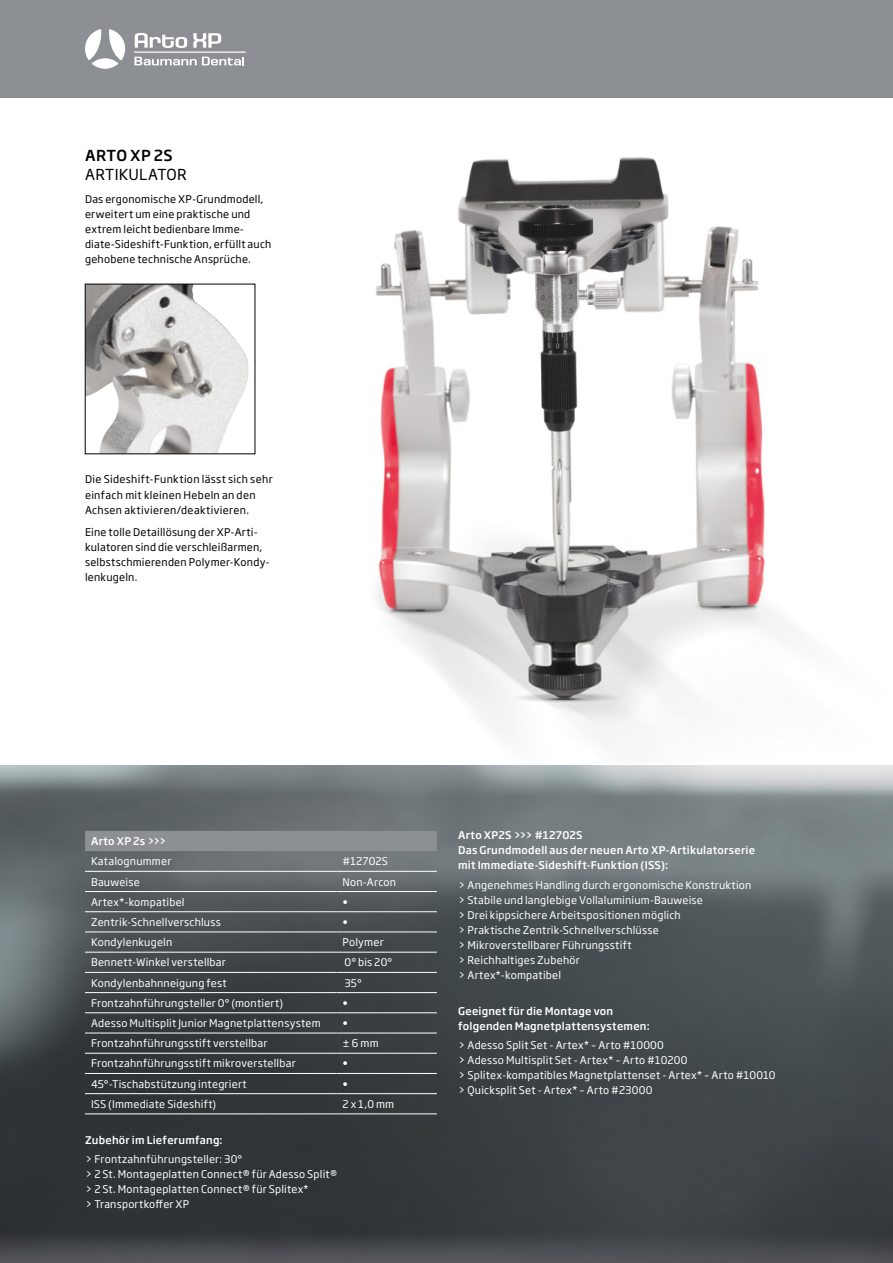
<style>
.page{position:relative;width:893px;height:1263px;background:#fff}
.page>*{position:absolute;margin:0;border:0;box-sizing:border-box;transform-origin:0 0}
.t1{font:15px "Soho Gothic Pro";letter-spacing:.015em;color:#000}
.t2{font:500 15px "Soho Gothic Pro";letter-spacing:.02em;color:#000}
.t3{font:10.5px/15px "Soho Gothic Pro";letter-spacing:.02em;color:#fff}
.t4{font:10.5px/15px "Soho Gothic Pro";letter-spacing:.02em;color:#000}
.t5{font:500 10.5px/15px "Soho Gothic Pro";letter-spacing:.02em;color:#fff}
</style>
<div class="page">
<img style="left:376px;top:157px;width:409px;height:582px">
<img style="left:0;top:765px;width:893px;height:498px">
<div style="left:0;top:0;width:893px;height:98px;background:#8c8f93"></div>
<div style="left:85px;top:831px;width:352px;height:20px;background:#8c8f93"></div>
<hr style="left:85px;top:871px;width:251px;height:1px;background:#fff">
<hr style="left:336px;top:871px;width:101px;height:1px;background:#fff">
<hr style="left:85px;top:891px;width:251px;height:1px;background:#fff">
<hr style="left:336px;top:891px;width:101px;height:1px;background:#fff">
<hr style="left:85px;top:911px;width:251px;height:1px;background:#fff">
<hr style="left:336px;top:911px;width:101px;height:1px;background:#fff">
<hr style="left:85px;top:932px;width:251px;height:1px;background:#fff">
<hr style="left:336px;top:932px;width:101px;height:1px;background:#fff">
<hr style="left:85px;top:952px;width:251px;height:1px;background:#fff">
<hr style="left:336px;top:952px;width:101px;height:1px;background:#fff">
<hr style="left:85px;top:972px;width:251px;height:1px;background:#fff">
<hr style="left:336px;top:972px;width:101px;height:1px;background:#fff">
<hr style="left:85px;top:992px;width:251px;height:1px;background:#fff">
<hr style="left:336px;top:992px;width:101px;height:1px;background:#fff">
<hr style="left:85px;top:1012px;width:251px;height:1px;background:#fff">
<hr style="left:336px;top:1012px;width:101px;height:1px;background:#fff">
<hr style="left:85px;top:1033px;width:251px;height:1px;background:#fff">
<hr style="left:336px;top:1033px;width:101px;height:1px;background:#fff">
<hr style="left:85px;top:1053px;width:251px;height:1px;background:#fff">
<hr style="left:336px;top:1053px;width:101px;height:1px;background:#fff">
<hr style="left:85px;top:1073px;width:251px;height:1px;background:#fff">
<hr style="left:336px;top:1073px;width:101px;height:1px;background:#fff">
<hr style="left:85px;top:1093px;width:251px;height:1px;background:#fff">
<hr style="left:336px;top:1093px;width:101px;height:1px;background:#fff">
<hr style="left:85px;top:1113px;width:251px;height:1px;background:#fff">
<hr style="left:336px;top:1113px;width:101px;height:1px;background:#fff">
<img style="left:87px;top:286px;width:162px;height:166px">
<div style="left:85px;top:284px;width:170px;height:170px;border:1px solid #000"></div>
<svg style="left:109px;top:29px;width:16px;height:32px"></svg>
<svg style="left:92px;top:58px;width:27px;height:11px"></svg>
<svg style="left:85px;top:29px;width:16px;height:31px"></svg>
<svg style="left:135px;top:33px;width:52px;height:15px"></svg>
<svg style="left:193px;top:33px;width:28px;height:15px"></svg>
<hr style="left:134px;top:52px;width:112px;height:1px;background:#fff">
<svg style="left:134px;top:57px;width:110px;height:8px"></svg>
<h1 class="t2" style="left:85px;top:143px;width:89px">ARTO XP 2S</h1>
<h1 class="t1" style="left:85px;top:163px;width:103px">ARTIKULATOR</h1>
<p class="t4" style="left:85px;top:191px;width:188px">Das ergonomische XP-Grundmodell, erweitert um eine praktische und extrem leicht bedienbare Imme&shy;diate-Sideshift-Funktion, erfüllt auch gehobene technische Ansprüche.</p>
<p class="t4" style="left:85px;top:471px;width:189px">Die Sideshift-Funktion lässt sich sehr einfach mit kleinen Hebeln an den<br>Achsen aktivieren/deaktivieren.</p>
<p class="t4" style="left:85px;top:524px;width:186px">Eine tolle Detaillösung der XP-Arti&shy;kulatoren sind die verschleißarmen, selbstschmierenden Polymer-Kondy&shy;lenkugeln.</p>
<p class="t5" style="left:91px;top:833px;width:77px">Arto XP 2s &gt;&gt;&gt;</p>
<p class="t3" style="left:91px;top:853px;width:82px">Katalognummer</p>
<p class="t3" style="left:342px;top:853px;width:47px">#12702S</p>
<p class="t3" style="left:91px;top:873px;width:50px">Bauweise</p>
<p class="t3" style="left:342px;top:873px;width:55px">Non-Arcon</p>
<p class="t3" style="left:91px;top:894px;width:95px">Artex*-kompatibel</p>
<p class="t3" style="left:342px;top:894px;width:7px">•</p>
<p class="t3" style="left:91px;top:914px;width:131px">Zentrik-Schnellverschluss</p>
<p class="t3" style="left:342px;top:914px;width:7px">•</p>
<p class="t3" style="left:91px;top:934px;width:83px">Kondylenkugeln</p>
<p class="t3" style="left:342px;top:934px;width:43px">Polymer</p>
<p class="t3" style="left:91px;top:954px;width:136px">Bennett-Winkel verstellbar</p>
<p class="t3" style="left:344px;top:954px;width:49px">0° bis 20°</p>
<p class="t3" style="left:91px;top:975px;width:137px">Kondylenbahnneigung fest</p>
<p class="t3" style="left:344px;top:975px;width:19px">35°</p>
<p class="t3" style="left:91px;top:995px;width:194px">Frontzahnführungsteller 0° (montiert)</p>
<p class="t3" style="left:342px;top:995px;width:7px">•</p>
<p class="t3" style="left:91px;top:1015px;width:231px">Adesso Multisplit Junior Magnetplattensystem</p>
<p class="t3" style="left:342px;top:1015px;width:7px">•</p>
<p class="t3" style="left:91px;top:1035px;width:178px">Frontzahnführungsstift verstellbar</p>
<p class="t3" style="left:342px;top:1035px;width:38px">± 6 mm</p>
<p class="t3" style="left:91px;top:1055px;width:206px">Frontzahnführungsstift mikroverstellbar</p>
<p class="t3" style="left:342px;top:1055px;width:7px">•</p>
<p class="t3" style="left:91px;top:1076px;width:157px">45°-Tischabstützung integriert</p>
<p class="t3" style="left:342px;top:1076px;width:7px">•</p>
<p class="t3" style="left:91px;top:1096px;width:127px">ISS (Immediate Sideshift)</p>
<p class="t3" style="left:342px;top:1096px;width:53px">2 x 1,0 mm</p>
<p class="t3" style="left:101px;top:889px;width:171px;line-height:20.2px">Bauweise<br>Bauhöhe<br>Artex* kompatibel<br>Zentrik Schnellverschluss<br>Kondylenkugeln<br>Bennettwinkel verstellbar<br>Kondylenbahnneigung fest<br>Kondylenbahnneigung verstellbar</p>
<p class="t3" style="left:95px;top:1131px;width:106px">&gt; Transportkoffer XP</p>
<p class="t5" style="left:85px;top:1132px;width:139px">Zubehör im Lieferumfang:</p>
<p class="t3" style="left:85px;top:1151px;width:254px">&gt; Frontzahnführungsteller: 30°<br>&gt; 2 St. Montageplatten Connect® für Adesso Split® &gt; 2 St. Montageplatten Connect® für Splitex*<br>&gt; Transportkoffer XP</p>
<p class="t5" style="left:458px;top:827px;width:298px">Arto XP2S &gt;&gt;&gt; #12702S<br>Das Grundmodell aus der neuen Arto XP-Artikulatorserie mit Immediate-Sideshift-Funktion (ISS):</p>
<p class="t3" style="left:458px;top:877px;width:295px">&gt; Angenehmes Handling durch ergonomische Konstruktion &gt; Stabile und langlebige Vollaluminium-Bauweise<br>&gt; Drei kippsichere Arbeitspositionen möglich<br>&gt; Praktische Zentrik-Schnellverschlüsse<br>&gt; Mikroverstellbarer Führungsstift<br>&gt; Reichhaltiges Zubehör<br>&gt; Artex*-kompatibel</p>
<p class="t5" style="left:458px;top:1002px;width:193px">Geeignet für die Montage von folgenden Magnetplattensystemen:</p>
<p class="t3" style="left:458px;top:1037px;width:319px">&gt; Adesso Split Set - Artex* – Arto #10000<br>&gt; Adesso Multisplit Set - Artex* – Arto #10200<br>&gt; Splitex-kompatibles Magnetplattenset - Artex* – Arto #10010 &gt; Quicksplit Set - Artex* – Arto #23000</p>
</div>
